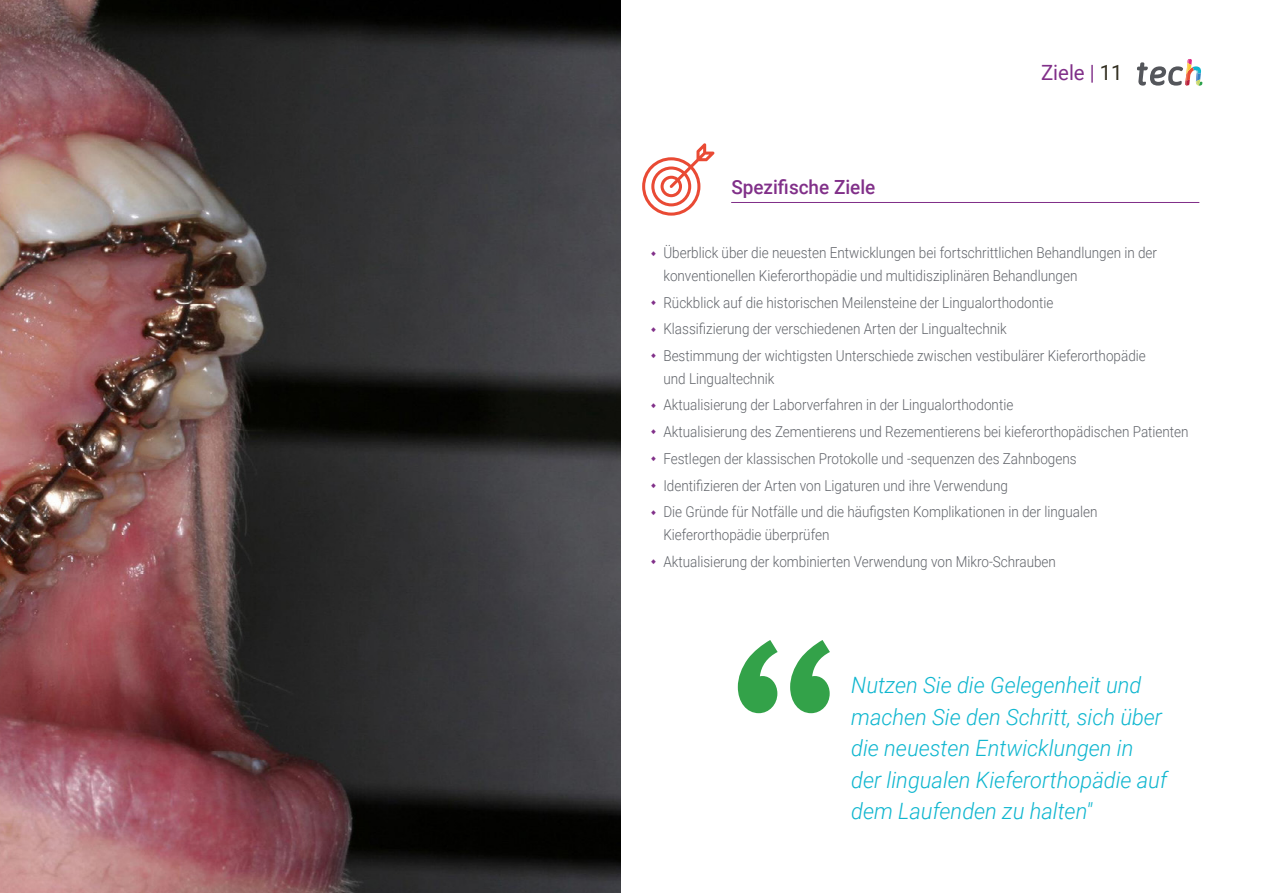
<style>
.page{position:relative;width:1263px;height:893px;background:#fff}
.page>*{position:absolute;margin:0;border:0;box-sizing:border-box;transform-origin:0 0}
.t1{font:italic 300 22.5px/31.5px "Roboto";color:#0fb6cf}
.t2{font:21px "Roboto";color:#813089}
.t3{font:500 19.5px "Roboto";color:#813089}
.t4{font:300 15px/26.7px "Roboto";color:#61646a;scale:.9 1}
.s1{color:#312e20}
</style>
<div class="page">
<svg style="left:642px;top:143px;width:72px;height:73px"></svg>
<hr style="left:731px;top:202px;width:468px;height:1px;background:#813089">
<svg style="left:738px;top:640px;width:92px;height:73px"></svg>
<svg style="left:1137px;top:59px;width:65px;height:27px"></svg>
<img style="left:0;top:0;width:621px;height:893px">
<h3 class="t3" style="left:731px;top:173px;width:145px">Spezifische Ziele</h3>
<h2 class="t2" style="left:1041px;top:57px;width:83px">Ziele | <span class="s1">11</span></h2>
<p class="t4" style="left:663px;top:241px;width:550px;line-height:22.5px">Überblick über die neuesten Entwicklungen bei fortschrittlichen Behandlungen in der konventionellen Kieferorthopädie und multidisziplinären Behandlungen</p>
<p class="t4" style="left:663px;top:288px;width:538px">Rückblick auf die historischen Meilensteine der Lingualorthodontie<br>Klassifizierung der verschiedenen Arten der Lingualtechnik<br>Bestimmung der wichtigsten Unterschiede zwischen vestibulärer Kieferorthopädie</p>
<p class="t4" style="left:663px;top:364px;width:585px">und Lingualtechnik<br>Aktualisierung der Laborverfahren in der Lingualorthodontie<br>Aktualisierung des Zementierens und Rezementierens bei kieferorthopädischen Patienten Festlegen der klassischen Protokolle und -sequenzen des Zahnbogens<br>Identifizieren der Arten von Ligaturen und ihre Verwendung<br>Die Gründe für Notfälle und die häufigsten Komplikationen in der lingualen</p>
<p class="t4" style="left:663px;top:521px;width:438px">Kieferorthopädie überprüfen<br>Aktualisierung der kombinierten Verwendung von Mikro-Schrauben</p>
<h1 class="t1" style="left:851px;top:668px;width:317px">Nutzen Sie die Gelegenheit und machen Sie den Schritt, sich über die neuesten Entwicklungen in der lingualen Kieferorthopädie auf dem Laufenden zu halten"</h1>
</div>
